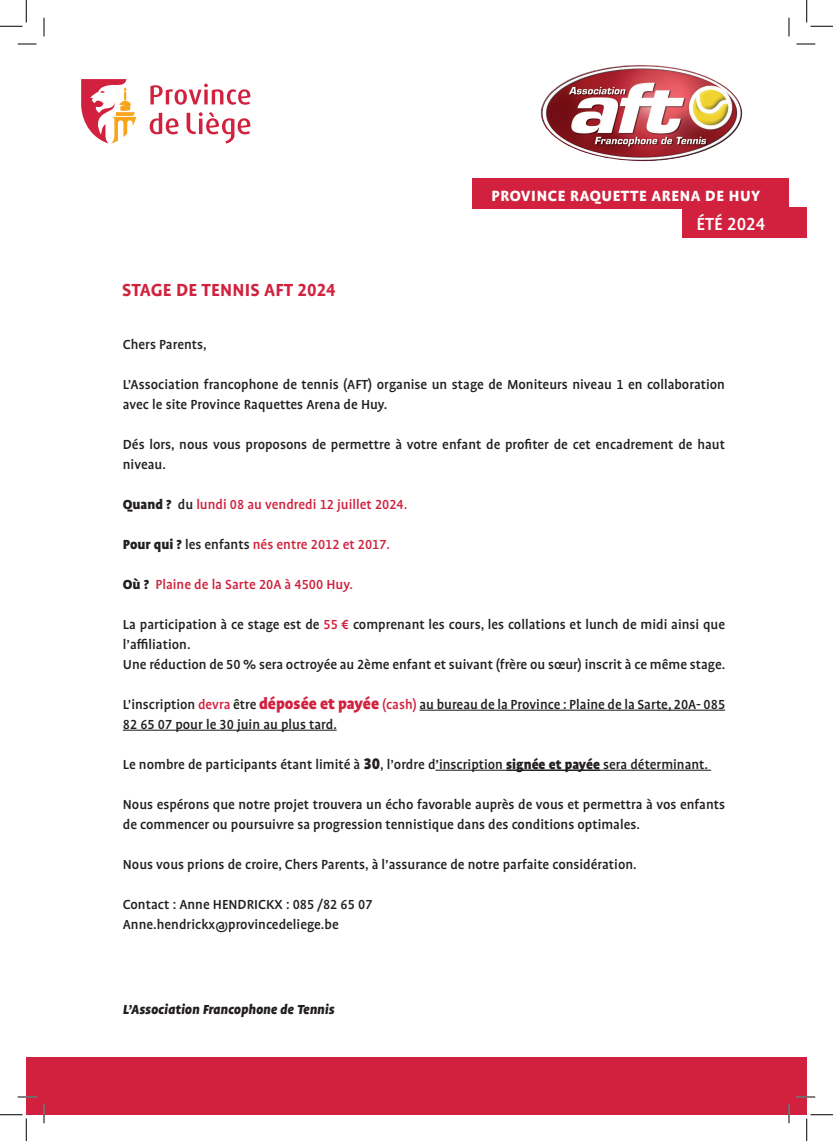
<style>
.page{position:relative;width:833px;height:1141px;background:#fff}
.page>*{position:absolute;margin:0;border:0;box-sizing:border-box;transform-origin:0 0}
.t1{font:700 20px "Profile Pro";color:#fff}
.t2{font:700 20px "Profile Pro";letter-spacing:.01em;color:#d1213e}
.t3{font:500 20px "Profile Pro";color:#fff}
.t4{font:500 15px/20px "Profile Pro";color:#231f20}
.t5{font:500 15px "Profile Pro";color:#d0223d}
.t6{font:italic 900 15px "Profile Pro";color:#231f20}
.s1{font-weight:900;color:#231f20}
.s2{color:#231f20}
.s3{color:#d0223d}
.s4{color:#d1213e}
.s5{font-weight:900;font-size:17.5px;color:#d1213e}
.s6{font-weight:900;font-size:17.5px}
.s7{font-weight:900}
</style>
<div class="page">
<hr style="left:419px;top:709px;width:305px;height:1px;background:#231f20">
<hr style="left:123px;top:729px;width:213px;height:1px;background:#231f20">
<hr style="left:435px;top:769px;width:71px;height:1px;background:#231f20">
<hr style="left:506px;top:769px;width:93px;height:1px;background:#231f20">
<hr style="left:599px;top:769px;width:111px;height:1px;background:#231f20">
<div style="left:26px;top:1056px;width:780px;height:58px;background:#d1213e"></div>
<img style="left:540px;top:65px;width:202px;height:96px">
<div style="left:471px;top:178px;width:317px;height:30px;background:#d1213e"></div>
<div style="left:682px;top:207px;width:124px;height:31px;background:#d1213e"></div>
<svg style="left:81px;top:79px;width:55px;height:64px"></svg>
<svg style="left:149px;top:112px;width:101px;height:31px"></svg>
<svg style="left:150px;top:84px;width:100px;height:21px"></svg>
<svg style="left:18px;top:43px;width:18px;height:2px"></svg>
<svg style="left:796px;top:43px;width:18px;height:2px"></svg>
<svg style="left:18px;top:1096px;width:18px;height:1px"></svg>
<svg style="left:796px;top:1096px;width:18px;height:1px"></svg>
<svg style="left:43px;top:18px;width:2px;height:18px"></svg>
<svg style="left:43px;top:1104px;width:2px;height:19px"></svg>
<svg style="left:788px;top:18px;width:1px;height:18px"></svg>
<svg style="left:787px;top:1104px;width:2px;height:19px"></svg>
<svg style="left:0;top:0;width:27px;height:27px"></svg>
<svg style="left:0;top:1114px;width:27px;height:26px"></svg>
<svg style="left:806px;top:0;width:26px;height:27px"></svg>
<svg style="left:806px;top:1114px;width:26px;height:26px"></svg>
<h1 class="t2" style="left:122px;top:278px;width:215px">STAGE DE TENNIS AFT 2024</h1>
<h1 class="t1" style="left:491px;top:182px;width:271px">province raquette arena de huy</h1>
<h1 class="t3" style="left:696px;top:213px;width:70px">ÉTÉ 2024</h1>
<p class="t4" style="left:123px;top:334px;width:85px">Chers Parents,</p>
<p class="t4" style="left:123px;top:374px;width:603px">L’Association francophone de tennis (AFT) organise un stage de Moniteurs niveau 1 en collaboration avec le site Province Raquettes Arena de Huy.</p>
<p class="t4" style="left:123px;top:434px;width:603px">Dés lors, nous vous proposons de permettre à votre enfant de profiter de cet encadrement de haut niveau.</p>
<p class="t5" style="left:123px;top:495px;width:286px"><span class="s1">Quand ?</span> <span class="s2">du</span> lundi 08 au vendredi 12 juillet 2024.</p>
<p class="t5" style="left:123px;top:535px;width:269px"><span class="s1">Pour qui ?</span> <span class="s2">les enfants</span> nés entre 2012 et 2017.</p>
<p class="t5" style="left:123px;top:575px;width:231px"><span class="s1">Où ?</span> Plaine de la Sarte 20A à 4500 Huy.</p>
<p class="t4" style="left:123px;top:614px;width:603px">La participation à ce stage est de <span class="s3">55 €</span> comprenant les cours, les collations et lunch de midi ainsi que l’affiliation.<br>Une réduction de 50 % sera octroyée au 2ème enfant et suivant (frère ou sœur) inscrit à ce même stage.</p>
<p class="t4" style="left:123px;top:694px;width:603px">L’inscription <span class="s4">devra</span> être <span class="s5">déposée et payée</span> <span class="s4">(cash)</span> au bureau de la Province : Plaine de la Sarte, 20A- 085<br>82 65 07 pour le 30 juin au plus tard.</p>
<p class="t4" style="left:123px;top:754px;width:586px">Le nombre de participants étant limité à <span class="s6">30</span>, l’ordre d’inscription <span class="s7">signée et payée</span> sera déterminant.</p>
<p class="t4" style="left:123px;top:794px;width:603px">Nous espérons que notre projet trouvera un écho favorable auprès de vous et permettra à vos enfants de commencer ou poursuivre sa progression tennistique dans des conditions optimales.</p>
<p class="t4" style="left:123px;top:854px;width:515px">Nous vous prions de croire, Chers Parents, à l’assurance de notre parfaite considération.</p>
<p class="t4" style="left:123px;top:894px;width:251px">Contact : Anne HENDRICKX : 085 /82 65 07<br>Anne.hendrickx@provincedeliege.be</p>
<p class="t6" style="left:123px;top:1000px;width:213px">L’Association Francophone de Tennis</p>
</div>
